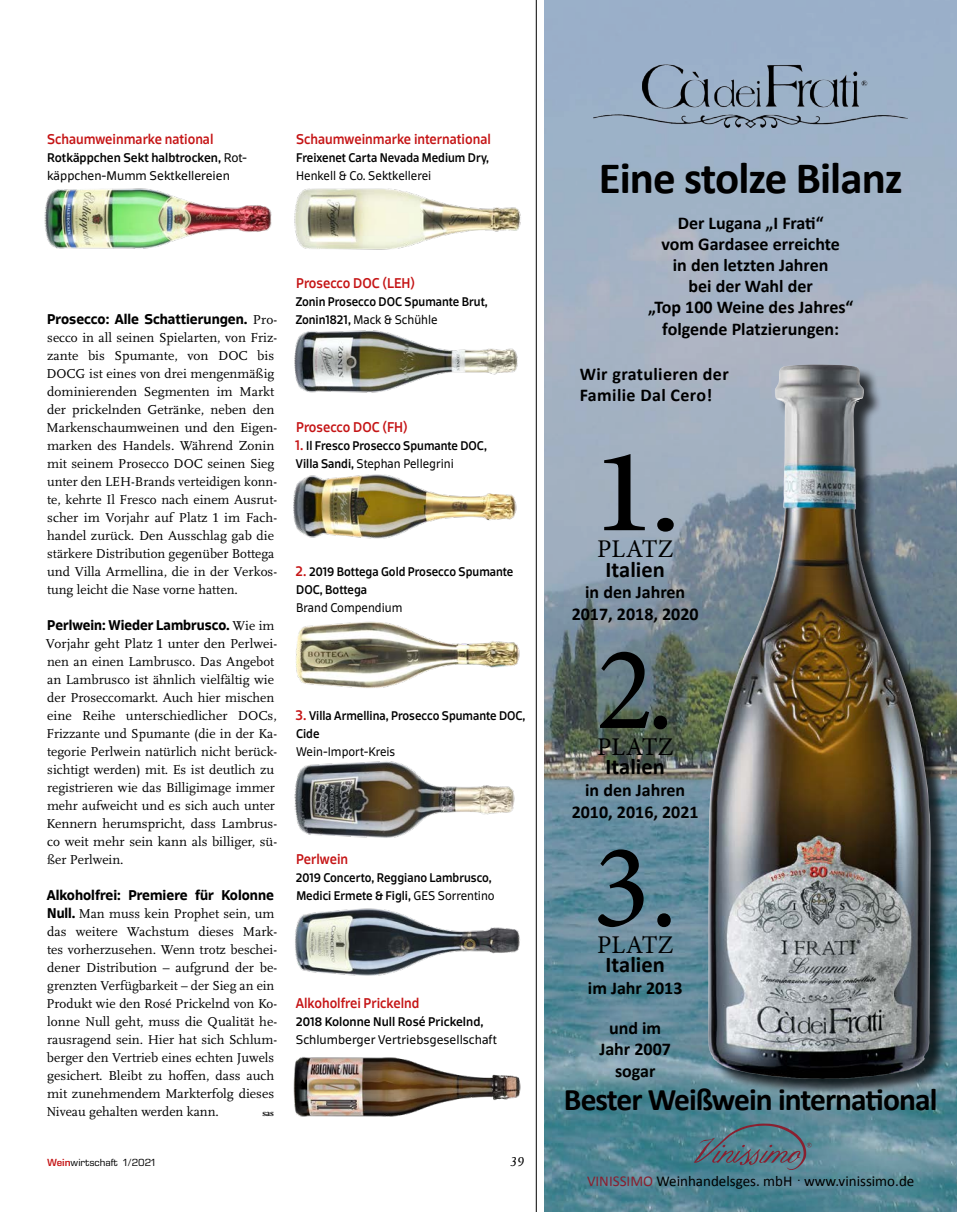
<style>
.page{position:relative;width:957px;height:1212px;background:#fff}
.page>*{position:absolute;margin:0;border:0;box-sizing:border-box;transform-origin:0 0}
.t1{font:120px "Minion Pro";color:#000}
.t2{font:120px "Minion Pro";color:#000;scale:1.23 1}
.t3{font:700 45px "Calibri";letter-spacing:-.02em;color:#000}
.t4{font:700 31.5px "Calibri";letter-spacing:-.03em;color:#000}
.t5{font:25.5px "Minion Pro";letter-spacing:.005em;color:#000}
.t6{font:700 22.5px "Calibri";color:#000}
.t7{font:700 18px/21.1px "Calibri";color:#000;text-align:center}
.t8{font:700 18px/21px "Calibri";letter-spacing:.02em;color:#000}
.t9{font:15px "Calibri";color:#000}
.t10{font:13.5px/18px "Scala Pro";color:#000}
.t11{font:500 13.5px "Scuba Pro";color:#c51415;scale:.95 1}
.t12{font:700 13.5px "Scuba Pro";color:#000}
.t13{font:italic 13.5px "Scala Pro";color:#000}
.t14{font:500 12px/18px "Scuba Pro";color:#000;scale:.95 1}
.t15{font:12px/18px "Scuba Pro";color:#000}
.t16{font:12px "Scuba Pro";color:#000;scale:.95 1}
.t17{font:500 12px "Scuba Pro";color:#000}
.t18{font:10.5px "Eurostile Next LT Pro";color:#000}
.t19{font:700 9px "Scala Pro";color:#000}
.s1{font-weight:500}
.s2{font-family:"Scala Pro";font-weight:400}
.s3{font-family:"Scuba Pro";font-weight:700}
.s4{font-weight:400}
.s5{font-size:13.5px;color:#c51415}
.s6{font-weight:600;color:#c51415}
.s7{color:#8a2030}
</style>
<div class="page">
<hr style="left:536px;top:0;width:1px;height:1212px;background:#000">
<img style="left:544px;top:0;width:413px;height:1212px">
<svg style="left:693px;top:1123px;width:118px;height:47px;background:#567785"></svg>
<img style="left:593px;top:59px;width:315px;height:68px">
<div style="left:710px;top:366px;width:239px;height:730px;background:#000;opacity:.75"></div>
<img style="left:708px;top:364px;width:222px;height:718px">
<img style="left:294px;top:188px;width:227px;height:62px">
<img style="left:294px;top:330px;width:224px;height:63px">
<img style="left:293px;top:474px;width:224px;height:65px">
<img style="left:296px;top:621px;width:224px;height:67px">
<img style="left:294px;top:761px;width:221px;height:77px">
<img style="left:295px;top:908px;width:225px;height:68px">
<img style="left:293px;top:1057px;width:228px;height:60px">
<img style="left:44px;top:188px;width:228px;height:61px">
<p class="t11" style="left:47px;top:131px;width:177px">Schaumweinmarke national</p>
<p class="t15" style="left:47px;top:149px;width:202px"><span class="s1">Rotkäppchen Sekt halbtrocken,</span> Rot&shy;käppchen-Mumm Sektkellereien</p>
<p class="t11" style="left:296px;top:131px;width:206px">Schaumweinmarke international</p>
<p class="t14" style="left:296px;top:149px;width:204px">Freixenet Carta Nevada Medium Dry,</p>
<p class="t16" style="left:296px;top:168px;width:144px">Henkell &amp; Co. Sektkellerei</p>
<p class="t12" style="left:47px;top:311px;width:231px">Prosecco: Alle Schattierungen. <span class="s2">Pro-</span></p>
<p class="t10" style="left:46px;top:329px;width:232px">secco in all seinen Spielarten, von Friz&shy;zante bis Spumante, von DOC bis DOCG ist eines von drei mengenmäßig dominierenden Segmenten im Markt der prickelnden Getränke, neben den Markenschaumweinen und den Eigen&shy;marken des Handels. Während Zonin mit seinem Prosecco DOC seinen Sieg unter den LEH-Brands verteidigen konn&shy;te, kehrte Il Fresco nach einem Ausrut&shy;scher im Vorjahr auf Platz 1 im Fach&shy;handel zurück. Den Ausschlag gab die stärkere Distribution gegenüber Bottega und Villa Armellina, die in der Verkos&shy;tung leicht die Nase vorne hatten.</p>
<p class="t12" style="left:47px;top:617px;width:229px">Perlwein: Wieder Lambrusco. <span class="s2">Wie im</span></p>
<p class="t10" style="left:46px;top:635px;width:233px">Vorjahr geht Platz 1 unter den Perlwei&shy;nen an einen Lambrusco. Das Angebot an Lambrusco ist ähnlich vielfältig wie der Proseccomarkt. Auch hier mischen eine Reihe unterschiedlicher DOCs, Frizzante und Spumante (die in der Ka&shy;tegorie Perlwein natürlich nicht berück&shy;sichtigt werden) mit. Es ist deutlich zu registrieren wie das Billigimage immer mehr aufweicht und es sich auch unter Kennern herumspricht, dass Lambrus&shy;co weit mehr sein kann als billiger, sü&shy;ßer Perlwein.</p>
<p class="t12" style="left:47px;top:887px;width:229px">Alkoholfrei: Premiere für Kolonne</p>
<p class="t10" style="left:46px;top:905px;width:232px"><span class="s3">Null.</span> Man muss kein Prophet sein, um das weitere Wachstum dieses Mark&shy;tes vorherzusehen. Wenn trotz beschei&shy;dener Distribution – aufgrund der be&shy;grenzten Verfügbarkeit – der Sieg an ein Produkt wie den Rosé Prickelnd von Ko&shy;lonne Null geht, muss die Qualität he&shy;rausragend sein. Hier hat sich Schlum&shy;berger den Vertrieb eines echten Juwels gesichert. Bleibt zu hoffen, dass auch mit zunehmendem Markterfolg dieses Niveau gehalten werden kann.</p>
<p class="t19" style="left:262px;top:1108px;width:13px">sas</p>
<p class="t11" style="left:296px;top:275px;width:127px">Prosecco DOC (LEH)</p>
<p class="t14" style="left:296px;top:293px;width:203px">Zonin Prosecco DOC Spumante Brut,<br>Zonin1821, <span class="s4">Mack &amp; Schühle</span></p>
<p class="t11" style="left:296px;top:419px;width:119px">Prosecco DOC (FH)</p>
<p class="t14" style="left:295px;top:437px;width:203px"><span class="s5">1.</span> Il Fresco Prosecco Spumante DOC,<br>Villa Sandi, <span class="s4">Stephan Pellegrini</span></p>
<p class="t14" style="left:295px;top:563px;width:231px"><span class="s5">2.</span> 2019 Bottega Gold Prosecco Spumante<br>DOC, Bottega</p>
<p class="t16" style="left:296px;top:600px;width:113px">Brand Compendium</p>
<p class="t14" style="left:295px;top:707px;width:244px"><span class="s5">3.</span> Villa Armellina, Prosecco Spumante DOC,<br>Cide</p>
<p class="t16" style="left:296px;top:744px;width:106px">Wein-Import-Kreis</p>
<p class="t11" style="left:296px;top:851px;width:56px">Perlwein</p>
<p class="t14" style="left:296px;top:869px;width:211px">2019 Concerto, Reggiano Lambrusco,<br>Medici Ermete &amp; Figli, <span class="s4">GES Sorrentino</span></p>
<p class="t11" style="left:296px;top:995px;width:132px">Alkoholfrei Prickelnd</p>
<p class="t17" style="left:296px;top:1014px;width:189px">2018 Kolonne Null Rosé Prickelnd,</p>
<p class="t15" style="left:296px;top:1031px;width:203px">Schlumberger Vertriebsgesellschaft</p>
<p class="t18" style="left:47px;top:1156px;width:110px"><span class="s6">Wein</span>wirtschaft 1/2021</p>
<p class="t13" style="left:510px;top:1153px;width:15px">39</p>
<h2 class="t3" style="left:598px;top:150px;width:306px">Eine stolze Bilanz</h2>
<h3 class="t7" style="left:648px;top:213px;width:207px">Der Lugana „I Frati“<br>vom Gardasee erreichte<br>in den letzten Jahren<br>bei der Wahl der<br>„Top 100 Weine des Jahres“ folgende Platzierungen:</h3>
<h3 class="t8" style="left:580px;top:364px;width:150px">Wir gratulieren der<br>Familie Dal Cero!</h3>
<h1 class="t2" style="left:588px;top:411px;width:78px">1.</h1>
<h3 class="t5" style="left:597px;top:532px;width:78px">PLATZ</h3>
<h3 class="t6" style="left:605px;top:555px;width:61px">Italien</h3>
<h3 class="t7" style="left:572px;top:581px;width:128px;line-height:21.6px">in den Jahren<br>2017, 2018, 2020</h3>
<h1 class="t1" style="left:596px;top:609px;width:79px">2.</h1>
<h3 class="t5" style="left:597px;top:730px;width:78px">PLATZ</h3>
<h3 class="t6" style="left:605px;top:752px;width:61px">Italien</h3>
<h3 class="t7" style="left:572px;top:779px;width:128px;line-height:21.6px">in den Jahren<br>2010, 2016, 2021</h3>
<h1 class="t1" style="left:593px;top:807px;width:86px">3.</h1>
<h3 class="t5" style="left:597px;top:927px;width:78px">PLATZ</h3>
<h3 class="t6" style="left:605px;top:950px;width:61px">Italien</h3>
<h3 class="t7" style="left:588px;top:977px;width:96px">im Jahr 2013</h3>
<h3 class="t7" style="left:599px;top:1017px;width:73px">und im<br>Jahr 2007 sogar</h3>
<h3 class="t4" style="left:564px;top:1079px;width:375px">Bester Weißwein international</h3>
<p class="t9" style="left:587px;top:1171px;width:329px"><span class="s7">VINISSIMO</span> Weinhandelsges. mbH <sup>.</sup> www.vinissimo.de</p>
</div>
